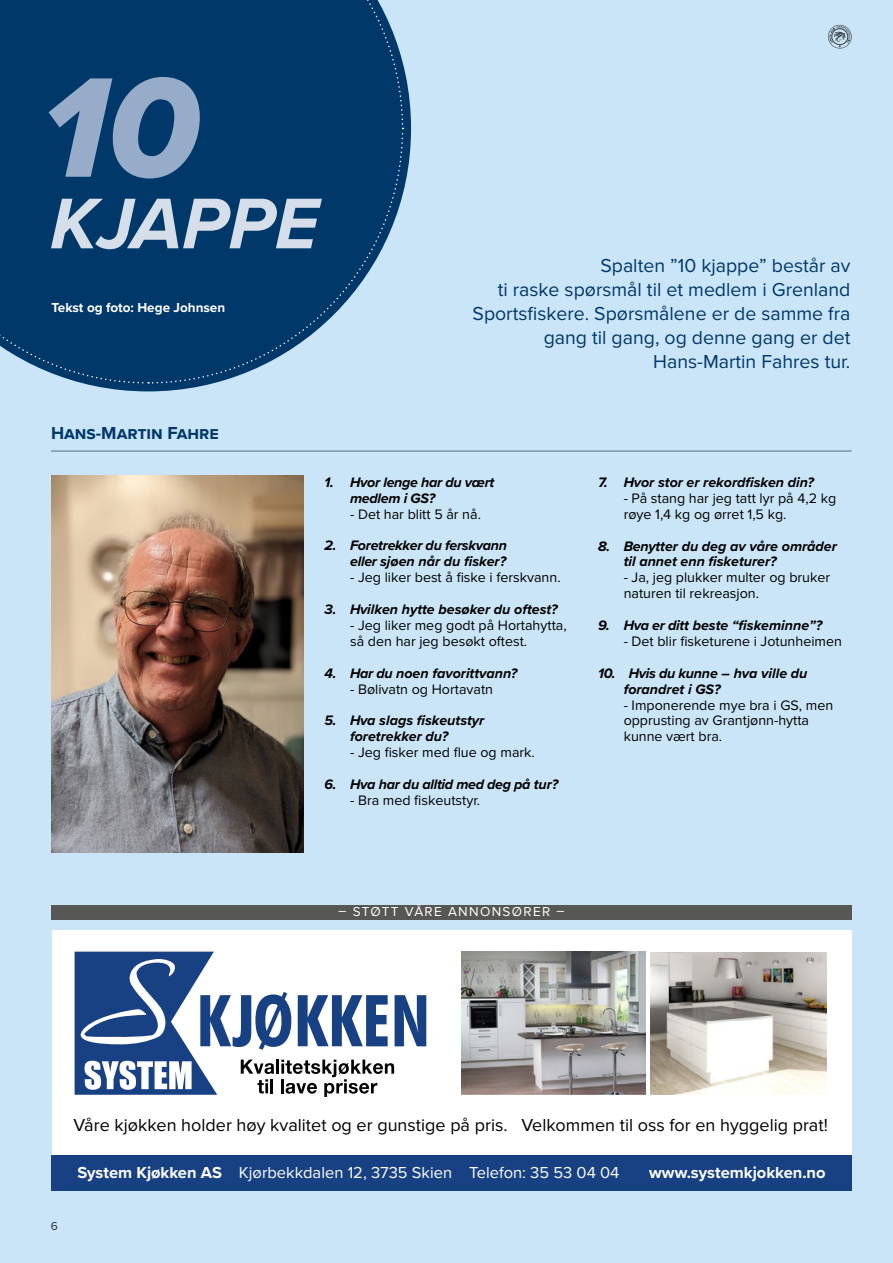
<style>
.page{position:relative;width:893px;height:1263px;background:#cbe5f8}
.page>*{position:absolute;margin:0;border:0;box-sizing:border-box;transform-origin:0 0}
.t1{font:147.45px "Proxima Nova Extrabld It";color:#96acc9}
.t2{font:italic 700 74.4px "Proxima Nova";color:#d6deea}
.t3{font:19.5px/23.9px "Proxima Nova";color:#003869;text-align:right}
.t4{font:18px "Proxima Nova";color:#000}
.t5{font:700 18px "Proxima Nova";color:#003869}
.t6{font:16.5px "Proxima Nova";color:#fff}
.t7{font:700 16.5px "Proxima Nova";color:#fff}
.t8{font:14.25px/15.9px "Proxima Nova";color:#000}
.t9{font:italic 700 14.25px/15.9px "Proxima Nova";color:#000}
.t10{font:italic 700 14.25px/15.9px "Proxima Nova";letter-spacing:-.02em;color:#000}
.t11{font:700 13.5px "Proxima Nova";color:#fff}
.t12{font:13.5px "Proxima Nova";letter-spacing:.1em;color:#fff}
.t13{font:12px "Proxima Nova";color:#3c3c3b}
.s1{font-weight:700}
</style>
<div class="page">
<div style="left:51px;top:904px;width:801px;height:15px;background:#575756"></div>
<div style="left:52px;top:930px;width:800px;height:261px;background:#fff"></div>
<div style="left:51px;top:1155px;width:801px;height:35px;background:#184184"></div>
<hr style="left:51px;top:451px;width:801px;height:1px;background:#586b7a">
<img style="left:51px;top:475px;width:252px;height:377px">
<svg style="left:86px;top:68px;width:325px;height:323px"></svg>
<svg style="left:0;top:0;width:404px;height:384px;background:#124776"></svg>
<svg style="left:75px;top:951px;width:351px;height:146px"></svg>
<img style="left:461px;top:951px;width:184px;height:144px">
<img style="left:651px;top:952px;width:176px;height:143px">
<h1 class="t1" style="left:42px;top:18px;width:159px">10</h1>
<h2 class="t2" style="left:50px;top:168px;width:270px">KJAPPE</h2>
<p class="t11" style="left:51px;top:297px;width:175px">Tekst og foto: Hege Johnsen</p>
<p class="t5" style="left:51px;top:420px;width:169px">Hans-Martin Fahre</p>
<h3 class="t3" style="left:473px;top:254px;width:379px">Spalten ”10 kjappe” består av<br>ti raske spørsmål til et medlem i Grenland Sportsfiskere. Spørsmålene er de samme fra gang til gang, og denne gang er det Hans-Martin Fahres tur.</h3>
<p class="t10" style="left:350px;top:474px;width:146px;text-indent:-26px">1. Hvor lenge har du vært medlem i GS?</p>
<p class="t8" style="left:350px;top:506px;width:132px">- Det har blitt 5 år nå.</p>
<p class="t10" style="left:325px;top:537px;width:184px;text-align:right">2. Foretrekker du ferskvann eller sjøen når du fisker?</p>
<p class="t8" style="left:350px;top:570px;width:212px">- Jeg liker best å fiske i ferskvann.</p>
<p class="t9" style="left:325px;top:601px;width:235px">3. Hvilken hytte besøker du oftest?</p>
<p class="t8" style="left:350px;top:617px;width:218px">- Jeg liker meg godt på Hortahytta, så den har jeg besøkt oftest.</p>
<p class="t9" style="left:325px;top:665px;width:194px">4. Har du noen favorittvann?</p>
<p class="t8" style="left:350px;top:681px;width:144px">- Bølivatn og Hortavatn</p>
<p class="t9" style="left:350px;top:712px;width:136px;text-indent:-26px">5. Hva slags fiskeutstyr foretrekker du?</p>
<p class="t8" style="left:350px;top:745px;width:186px">- Jeg fisker med flue og mark.</p>
<p class="t10" style="left:325px;top:776px;width:235px">6. Hva har du alltid med deg på tur?</p>
<p class="t8" style="left:350px;top:792px;width:132px">- Bra med fiskeutstyr.</p>
<p class="t9" style="left:598px;top:474px;width:217px">7. Hvor stor er rekordfisken din?</p>
<p class="t8" style="left:624px;top:490px;width:214px">- På stang har jeg tatt lyr på 4,2 kg røye 1,4 kg og ørret 1,5 kg.</p>
<p class="t9" style="left:624px;top:537px;width:215px;text-indent:-26px">8. Benytter du deg av våre områder til annet enn fisketurer?</p>
<p class="t8" style="left:624px;top:570px;width:208px">- Ja, jeg plukker multer og bruker naturen til rekreasjon.</p>
<p class="t9" style="left:598px;top:617px;width:226px">9. Hva er ditt beste “fiskeminne”?</p>
<p class="t8" style="left:624px;top:633px;width:220px">- Det blir fisketurene i Jotunheimen</p>
<p class="t9" style="left:624px;top:665px;width:185px;text-indent:-26px">10. Hvis du kunne – hva ville du forandret i GS?</p>
<p class="t8" style="left:624px;top:697px;width:211px">- Imponerende mye bra i GS, men opprusting av Grantjønn-hytta kunne vært bra.</p>
<p class="t12" style="left:338px;top:903px;width:228px">– STØTT VÅRE ANNONSØRER –</p>
<p class="t4" style="left:74px;top:1115px;width:756px">Våre kjøkken holder høy kvalitet og er gunstige på pris. Velkommen til oss for en hyggelig prat!</p>
<p class="t13" style="left:51px;top:1219px;width:9px">6</p>
<p class="t6" style="left:77px;top:1162px;width:544px"><span class="s1">System Kjøkken AS</span> Kjørbekkdalen 12, 3735 Skien Telefon: 35 53 04 04</p>
<p class="t7" style="left:649px;top:1160px;width:178px">www.systemkjokken.no</p>
</div>
